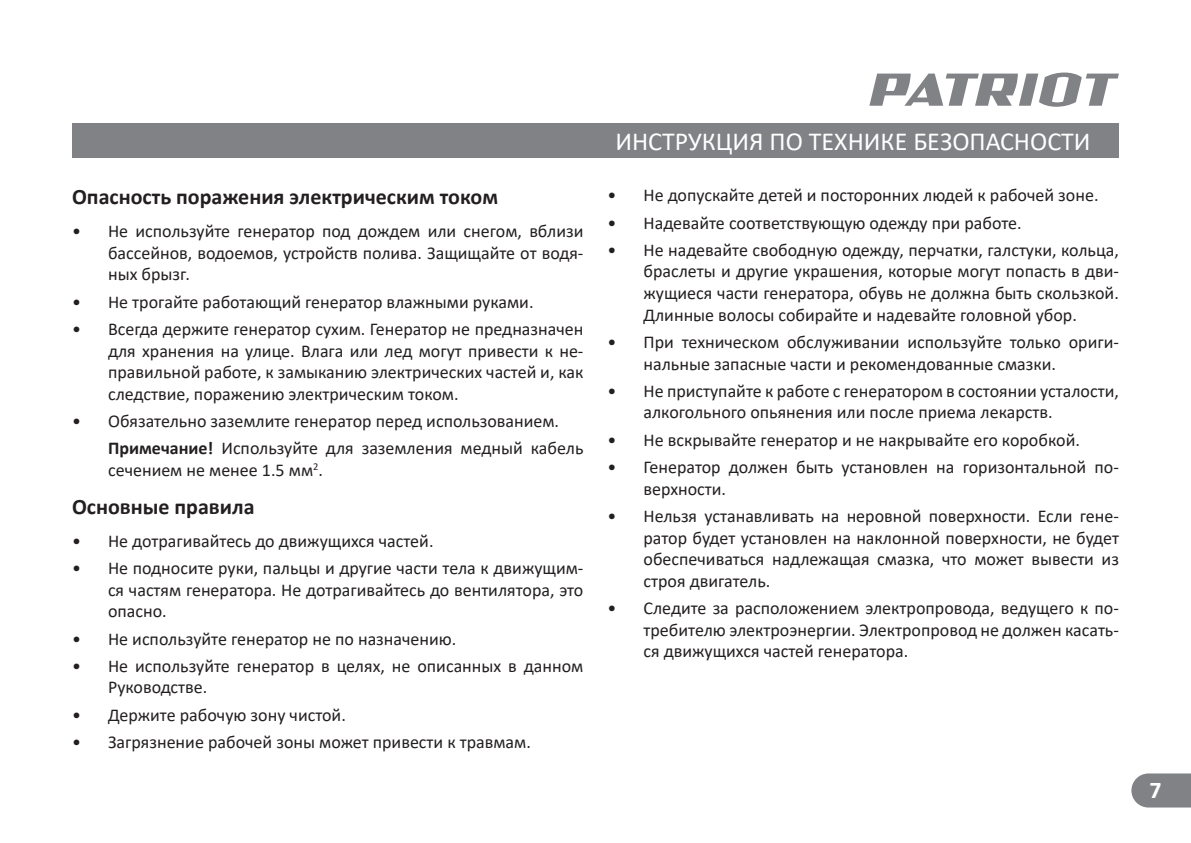
<style>
.page{position:relative;width:1191px;height:843px;background:#fff}
.page>*{position:absolute;margin:0;border:0;box-sizing:border-box;transform-origin:0 0}
.t1{font:26px "Calibri";color:#fff}
.t2{font:700 24px "Calibri";color:#fff}
.t3{font:700 22px "Calibri";color:#231f20}
.t4{font:18px/21.6px "Calibri";color:#231f20;text-align:justify}
.s1{font-weight:700}
</style>
<div class="page">
<svg style="left:869px;top:72px;width:250px;height:35px"></svg>
<div style="left:72px;top:123px;width:1047px;height:34px;background:#808285"></div>
<svg style="left:1131px;top:773px;width:60px;height:34px;background:#898b8e"></svg>
<p class="t3" style="left:72px;top:181px;width:427px">Опасность поражения электрическим током</p>
<p class="t4" style="left:108px;top:220px;width:477px;text-indent:-36px">• Не используйте генератор под дождем или снегом, вблизи бассейнов, водоемов, устройств полива. Защищайте от водя&shy;ных брызг.</p>
<p class="t4" style="left:72px;top:290px;width:463px">• Не трогайте работающий генератор влажными руками.</p>
<p class="t4" style="left:108px;top:318px;width:477px;text-indent:-36px">• Всегда держите генератор сухим. Генератор не предназначен для хранения на улице. Влага или лед могут привести к не&shy;правильной работе, к замыканию электрических частей и, как следствие, поражению электрическим током.</p>
<p class="t4" style="left:108px;top:407px;width:477px;line-height:27.2px;text-indent:-36px">• Обязательно заземлите генератор перед использованием.<br><span class="s1">Примечание!</span> Используйте для заземления медный кабель</p>
<p class="t4" style="left:108px;top:458px;width:216px">сечением не менее 1.5 мм<sup>2</sup>.</p>
<p class="t3" style="left:72px;top:491px;width:184px">Основные правила</p>
<p class="t4" style="left:72px;top:529px;width:363px">• Не дотрагивайтесь до движущихся частей.</p>
<p class="t4" style="left:108px;top:556px;width:477px;text-indent:-36px">• Не подносите руки, пальцы и другие части тела к движущим&shy;ся частям генератора. Не дотрагивайтесь до вентилятора, это опасно.</p>
<p class="t4" style="left:72px;top:627px;width:386px">• Не используйте генератор не по назначению.</p>
<p class="t4" style="left:108px;top:654px;width:477px;text-indent:-36px">• Не используйте генератор в целях, не описанных в данном<br>Руководстве.</p>
<p class="t4" style="left:72px;top:703px;width:275px">• Держите рабочую зону чистой.</p>
<p class="t4" style="left:72px;top:730px;width:460px">• Загрязнение рабочей зоны может привести к травмам.</p>
<h1 class="t1" style="left:615px;top:123px;width:477px">ИНСТРУКЦИЯ ПО ТЕХНИКЕ БЕЗОПАСНОСТИ</h1>
<p class="t4" style="left:607px;top:184px;width:492px">• Не допускайте детей и посторонних людей к рабочей зоне.</p>
<p class="t4" style="left:607px;top:211px;width:416px">• Надевайте соответствующую одежду при работе.</p>
<p class="t4" style="left:643px;top:238px;width:477px;text-indent:-36px">• Не надевайте свободную одежду, перчатки, галстуки, кольца, браслеты и другие украшения, которые могут попасть в дви&shy;жущиеся части генератора, обувь не должна быть скользкой.<br>Длинные волосы собирайте и надевайте головной убор.</p>
<p class="t4" style="left:643px;top:330px;width:477px;text-indent:-36px">• При техническом обслуживании используйте только ориги&shy;нальные запасные части и рекомендованные смазки.</p>
<p class="t4" style="left:643px;top:379px;width:477px;text-indent:-36px">• Не приступайте к работе с генератором в состоянии усталости, алкогольного опьянения или после приема лекарств.</p>
<p class="t4" style="left:607px;top:428px;width:474px">• Не вскрывайте генератор и не накрывайте его коробкой.</p>
<p class="t4" style="left:643px;top:455px;width:477px;text-indent:-36px">• Генератор должен быть установлен на горизонтальной по&shy;верхности.</p>
<p class="t4" style="left:643px;top:504px;width:477px;text-indent:-36px">• Нельзя устанавливать на неровной поверхности. Если гене&shy;ратор будет установлен на наклонной поверхности, не будет обеспечиваться надлежащая смазка, что может вывести из строя двигатель.</p>
<p class="t4" style="left:643px;top:596px;width:477px;text-indent:-36px">• Следите за расположением электропровода, ведущего к по&shy;требителю электроэнергии. Электропровод не должен касать&shy;ся движущихся частей генератора.</p>
<h2 class="t2" style="left:1149px;top:773px;width:14px">7</h2>
</div>
